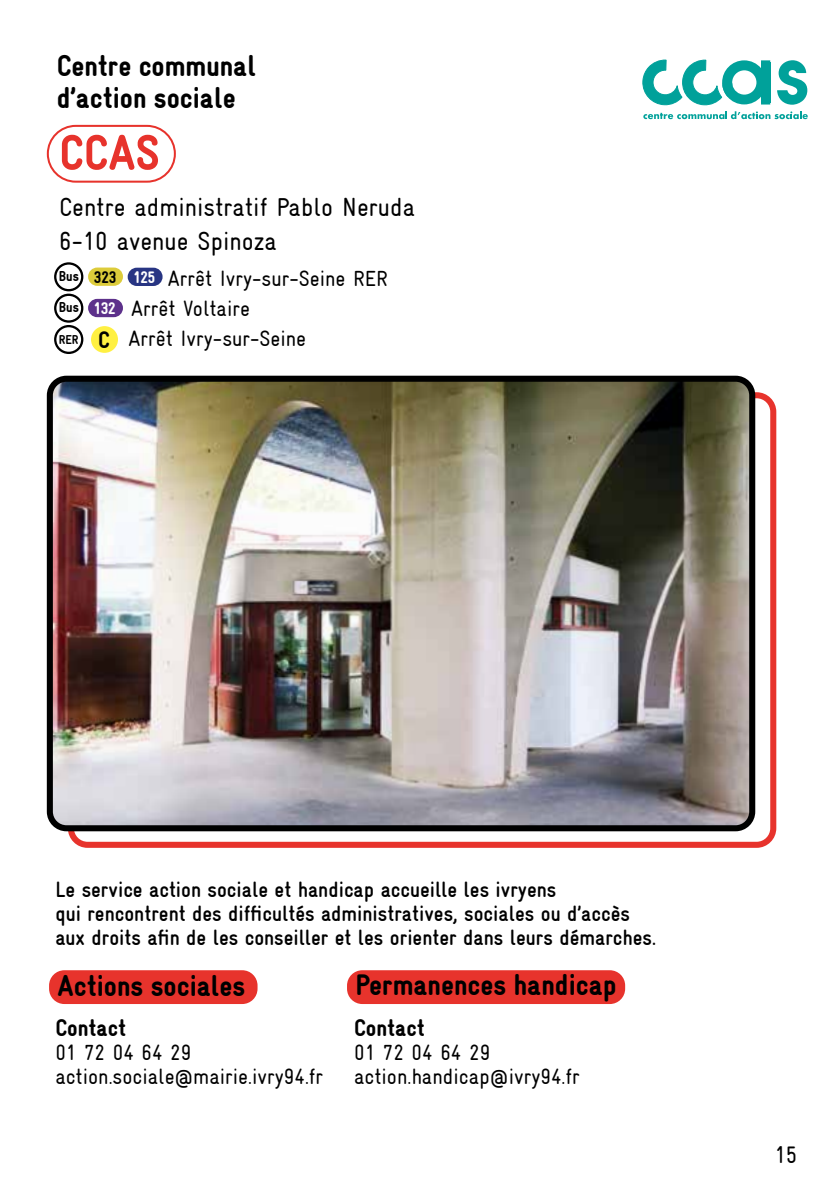
<style>
.page{position:relative;width:840px;height:1191px;background:#fff}
.page>*{position:absolute;margin:0;border:0;box-sizing:border-box;transform-origin:0 0}
.t1{font:900 condensed 50px "Gravur";color:#e7332c}
.t2{font:900 condensed 30px/32px "Gravur";color:#000}
.t3{font:condensed 26px/34px "Gravur";color:#000}
.t4{font:900 condensed 24px "Gravur";color:#000}
.t5{font:condensed 24px "Gravur";color:#000}
.t6{font:700 condensed 22px/24px "Gravur";color:#000}
.t7{font:condensed 22px/30px "Gravur";color:#000}
.t8{font:900 condensed 14.6px "Gravur";color:#000}
.t9{font:900 condensed 13px "Gravur";color:#000}
.s1{font-size:16.8px}
.s2{font-size:16.8px;color:#fff}
.s3{font-size:23.8px}
</style>
<div class="page">
<div style="left:47px;top:125px;width:129px;height:58px;border:2px solid #e7332c;border-radius:28px"></div>
<div style="left:54px;top:325px;width:29px;height:29px;border:2px solid #000;border-radius:50%"></div>
<div style="left:91px;top:326px;width:27px;height:27px;background:#fff042;border-radius:50%"></div>
<div style="left:54px;top:262px;width:29px;height:29px;border:2px solid #000;border-radius:50%"></div>
<div style="left:88px;top:267px;width:35px;height:19px;background:#ddcc3b;border-radius:9px"></div>
<div style="left:128px;top:268px;width:34px;height:18px;background:#283583;border-radius:9px"></div>
<div style="left:54px;top:294px;width:29px;height:29px;border:2px solid #000;border-radius:50%"></div>
<div style="left:88px;top:299px;width:35px;height:18px;background:#5d318b;border-radius:9px"></div>
<div style="left:68px;top:392px;width:707px;height:456px;border:6px solid #e7332c;border-radius:17px"></div>
<img style="left:54px;top:383px;width:693px;height:441px">
<div style="left:47px;top:376px;width:707px;height:455px;border:6px solid #000;border-radius:17px"></div>
<svg style="left:643px;top:111px;width:164px;height:8px"></svg>
<svg style="left:777px;top:60px;width:29px;height:45px"></svg>
<svg style="left:642px;top:60px;width:127px;height:45px"></svg>
<div style="left:760px;top:63px;width:9px;height:40px;background:#00a19a"></div>
<div style="left:49px;top:970px;width:208px;height:34px;background:#e7332c;border-radius:15px"></div>
<div style="left:347px;top:970px;width:277px;height:34px;background:#e7332c;border-radius:15px"></div>
<h2 class="t2" style="left:57px;top:49px;width:201px">Centre communal d’action sociale</h2>
<h1 class="t1" style="left:59px;top:125px;width:102px">CCAS</h1>
<p class="t3" style="left:59px;top:190px;width:357px">Centre administratif Pablo Neruda<br>6-10 avenue Spinoza</p>
<p class="t7" style="left:128px;top:263px;width:260px;text-indent:39px">Arrêt Ivry-sur-Seine RER<br>Arrêt Voltaire<br>Arrêt Ivry-sur-Seine</p>
<p class="t8" style="left:59px;top:268px;width:98px">Bus <span class="s1">323</span> <span class="s2">125</span></p>
<p class="t8" style="left:59px;top:299px;width:58px">Bus <span class="s2">132</span></p>
<p class="t9" style="left:59px;top:332px;width:53px">RER <span class="s3">C</span></p>
<p class="t6" style="left:55px;top:877px;width:602px">Le service action sociale et handicap accueille les ivryens<br>qui rencontrent des difficultés administratives, sociales ou d’accès aux droits afin de les conseiller et les orienter dans leurs démarches.</p>
<h2 class="t2" style="left:58px;top:969px;width:189px">Actions sociales</h2>
<h2 class="t2" style="left:355px;top:968px;width:262px">Permanences handicap</h2>
<p class="t4" style="left:354px;top:1014px;width:72px">Contact</p>
<p class="t7" style="left:354px;top:1040px;width:227px;line-height:24px">01 72 04 64 29 action.handicap@ivry94.fr</p>
<p class="t4" style="left:55px;top:1014px;width:72px">Contact</p>
<p class="t7" style="left:55px;top:1040px;width:269px;line-height:24px">01 72 04 64 29 action.sociale@mairie.ivry94.fr</p>
<p class="t5" style="left:773px;top:1140px;width:25px">15</p>
</div>
